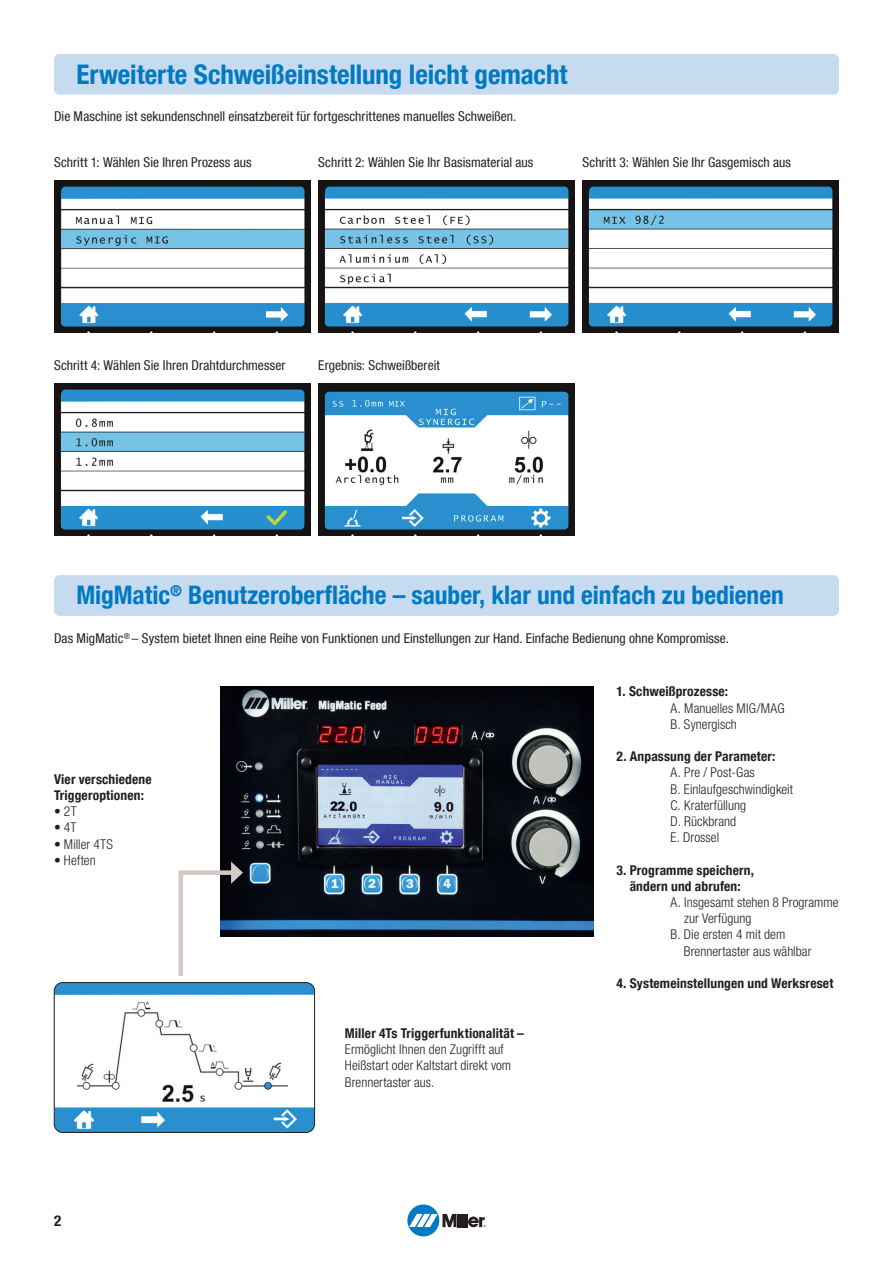
<style>
.page{position:relative;width:893px;height:1263px;background:#fff}
.page>*{position:absolute;margin:0;border:0;box-sizing:border-box;transform-origin:0 0}
.t1{font:700 condensed 27px "Helvetica Neue LT Com";color:#007ac2}
.t2{font:700 condensed 25.5px "Helvetica Neue LT Com";color:#007ac2}
.t3{font:700 condensed 15px "Helvetica Neue LT Com";color:#231f20}
.t4{font:condensed 13.5px "Helvetica Neue LT Com";letter-spacing:.005em;color:#231f20}
.t5{font:300 condensed 13.5px/16.2px "Helvetica Neue LT Com";letter-spacing:.005em;color:#231f20}
.t6{font:700 condensed 13.5px/16.2px "Helvetica Neue LT Com";letter-spacing:.01em;color:#231f20}
</style>
<div class="page">
<div style="left:54px;top:54px;width:785px;height:41px;background:#c6daf0;border-radius:5px"></div>
<div style="left:54px;top:575px;width:785px;height:41px;background:#c6daf0;border-radius:5px"></div>
<img style="left:220px;top:687px;width:374px;height:249px">
<img style="left:54px;top:982px;width:261px;height:150px">
<div style="left:54px;top:982px;width:261px;height:151px;border:1px solid #231f20;border-radius:9px"></div>
<svg style="left:178px;top:861px;width:65px;height:115px"></svg>
<div style="left:407px;top:1204px;width:32px;height:32px;background:#007ac2;border-radius:50%"></div>
<svg style="left:409px;top:1214px;width:77px;height:13px"></svg>
<img style="left:54px;top:181px;width:256px;height:151px">
<img style="left:54px;top:384px;width:256px;height:151px">
<img style="left:318px;top:181px;width:257px;height:151px">
<img style="left:318px;top:384px;width:257px;height:151px">
<img style="left:583px;top:181px;width:256px;height:151px">
<h1 class="t1" style="left:77px;top:59px;width:492px">Erweiterte Schweißeinstellung leicht gemacht</h1>
<p class="t4" style="left:54px;top:108px;width:464px">Die Maschine ist sekundenschnell einsatzbereit für fortgeschrittenes manuelles Schweißen.</p>
<p class="t4" style="left:54px;top:154px;width:199px">Schritt 1: Wählen Sie Ihren Prozess aus</p>
<p class="t4" style="left:318px;top:154px;width:217px">Schritt 2: Wählen Sie Ihr Basismaterial aus</p>
<p class="t4" style="left:583px;top:154px;width:210px">Schritt 3: Wählen Sie Ihr Gasgemisch aus</p>
<p class="t4" style="left:54px;top:357px;width:233px">Schritt 4: Wählen Sie Ihren Drahtdurchmesser</p>
<p class="t4" style="left:318px;top:357px;width:123px">Ergebnis: Schweißbereit</p>
<h2 class="t2" style="left:77px;top:580px;width:709px">MigMatic<sup>®</sup> Benutzeroberfläche – sauber, klar und einfach zu bedienen</h2>
<p class="t4" style="left:54px;top:630px;width:676px">Das MigMatic<sup>®</sup> – System bietet Ihnen eine Reihe von Funktionen und Einstellungen zur Hand. Einfache Bedienung ohne Kompromisse.</p>
<p class="t6" style="left:54px;top:771px;width:99px">Vier verschiedene<br>Triggeroptionen:</p>
<p class="t5" style="left:54px;top:803px;width:24px">• 2T</p>
<p class="t5" style="left:54px;top:819px;width:24px">• 4T</p>
<p class="t5" style="left:54px;top:836px;width:60px">• Miller 4TS</p>
<p class="t5" style="left:54px;top:852px;width:43px">• Heften</p>
<p class="t3" style="left:54px;top:1211px;width:9px">2</p>
<p class="t6" style="left:345px;top:1025px;width:181px">Miller 4Ts Triggerfunktionalität –</p>
<p class="t5" style="left:345px;top:1041px;width:168px">Ermöglicht Ihnen den Zugrifft auf<br>Heißstart oder Kaltstart direkt vom<br>Brennertaster aus.</p>
<p class="t6" style="left:617px;top:683px;width:113px">1. Schweißprozesse:</p>
<p class="t5" style="left:671px;top:700px;width:116px">A. Manuelles MIG/MAG<br>B. Synergisch</p>
<p class="t6" style="left:617px;top:748px;width:160px">2. Anpassung der Parameter:</p>
<p class="t5" style="left:671px;top:764px;width:124px">A. Pre / Post-Gas<br>B. Einlaufgeschwindigkeit<br>C. Kraterfüllung<br>D. Rückbrand<br>E. Drossel</p>
<p class="t6" style="left:617px;top:862px;width:139px;text-align:center">3. Programme speichern, ändern und abrufen:</p>
<p class="t5" style="left:671px;top:894px;width:169px">A. Insgesamt stehen 8 Programme</p>
<p class="t5" style="left:684px;top:910px;width:69px">zur Verfügung</p>
<p class="t5" style="left:671px;top:926px;width:116px">B. Die ersten 4 mit dem</p>
<p class="t5" style="left:684px;top:943px;width:129px">Brennertaster aus wählbar</p>
<p class="t6" style="left:617px;top:975px;width:218px">4. Systemeinstellungen und Werksreset</p>
</div>
